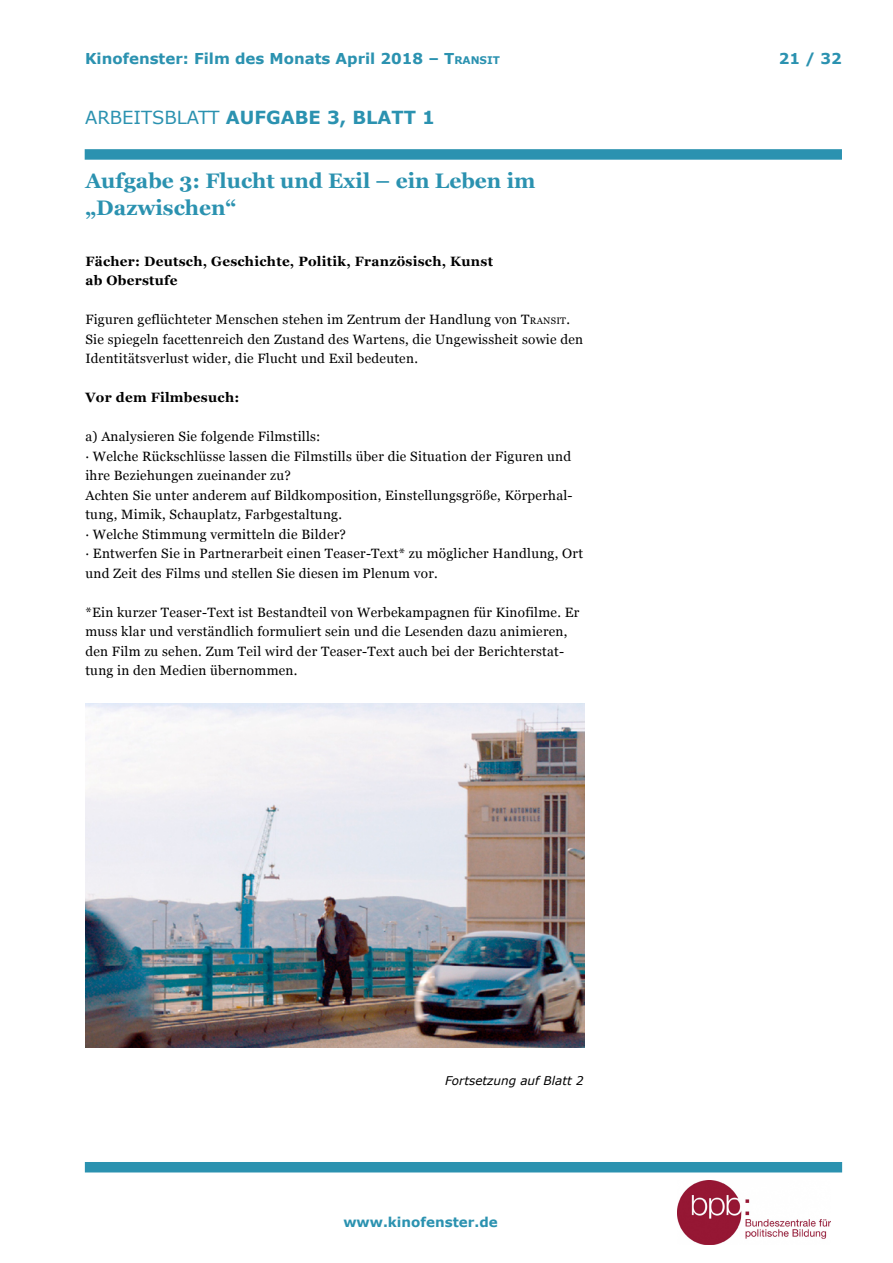
<style>
.page{position:relative;width:893px;height:1263px;background:#fff}
.page>*{position:absolute;margin:0;border:0;box-sizing:border-box;transform-origin:0 0}
.t1{font:700 21px/27px "Georgia";color:#2b92b0}
.t2{font:700 18px "Verdana";color:#2b92b0}
.t3{font:700 15px "Verdana";color:#2b92b0}
.t4{font:13.5px/19.5px "Georgia";letter-spacing:.02em;color:#000}
.t5{font:700 13.5px/19.5px "Georgia";letter-spacing:.02em;color:#000}
.t6{font:700 13.5px "Verdana";color:#2b92b0}
.t7{font:italic 12px "Verdana";color:#000}
.s1{font-style:inherit}
.s2{font-size:10.5px}
.s3{font-weight:400}
.s4{font-size:9.45px}
</style>
<div class="page">
<div style="left:85px;top:1162px;width:757px;height:10px;background:#2b92b0"></div>
<img style="left:677px;top:1181px;width:153px;height:64px">
<img style="left:85px;top:704px;width:499px;height:344px">
<div style="left:85px;top:149px;width:757px;height:11px;background:#2b92b0"></div>
<p class="t3" style="left:85px;top:48px;width:416px">Kinofenster: Film des Monats April 2018 – <span class="s1">T</span><span class="s2">RANSIT</span></p>
<h2 class="t2" style="left:85px;top:104px;width:352px"><span class="s3">ARBEITSBLATT</span> AUFGABE 3, BLATT 1</h2>
<h1 class="t1" style="left:85px;top:166px;width:452px">Aufgabe 3: Flucht und Exil – ein Leben im „Dazwischen“</h1>
<p class="t5" style="left:85px;top:250px;width:409px">Fächer: Deutsch, Geschichte, Politik, Französisch, Kunst ab Oberstufe</p>
<p class="t4" style="left:85px;top:309px;width:499px">Figuren geflüchteter Menschen stehen im Zentrum der Handlung von <span class="s1">T</span><span class="s4">RANSIT</span>.<br>Sie spiegeln facettenreich den Zustand des Wartens, die Ungewissheit sowie den<br>Identitätsverlust wider, die Flucht und Exil bedeuten.</p>
<p class="t5" style="left:85px;top:387px;width:155px">Vor dem Filmbesuch:</p>
<p class="t4" style="left:85px;top:426px;width:499px">a) Analysieren Sie folgende Filmstills:<br>· Welche Rückschlüsse lassen die Filmstills über die Situation der Figuren und ihre Beziehungen zueinander zu?<br>Achten Sie unter anderem auf Bildkomposition, Einstellungsgröße, Körperhal&shy;tung, Mimik, Schauplatz, Farbgestaltung.<br>· Welche Stimmung vermitteln die Bilder?<br>· Entwerfen Sie in Partnerarbeit einen Teaser-Text* zu möglicher Handlung, Ort und Zeit des Films und stellen Sie diesen im Plenum vor.</p>
<p class="t4" style="left:85px;top:602px;width:495px">*Ein kurzer Teaser-Text ist Bestandteil von Werbekampagnen für Kinofilme. Er muss klar und verständlich formuliert sein und die Lesenden dazu animieren, den Film zu sehen. Zum Teil wird der Teaser-Text auch bei der Berichterstat&shy;tung in den Medien übernommen.</p>
<p class="t7" style="left:445px;top:1072px;width:140px">Fortsetzung auf Blatt 2</p>
<p class="t6" style="left:343px;top:1212px;width:156px">www.kinofenster.de</p>
<p class="t3" style="left:779px;top:48px;width:65px">21 / 32</p>
</div>
